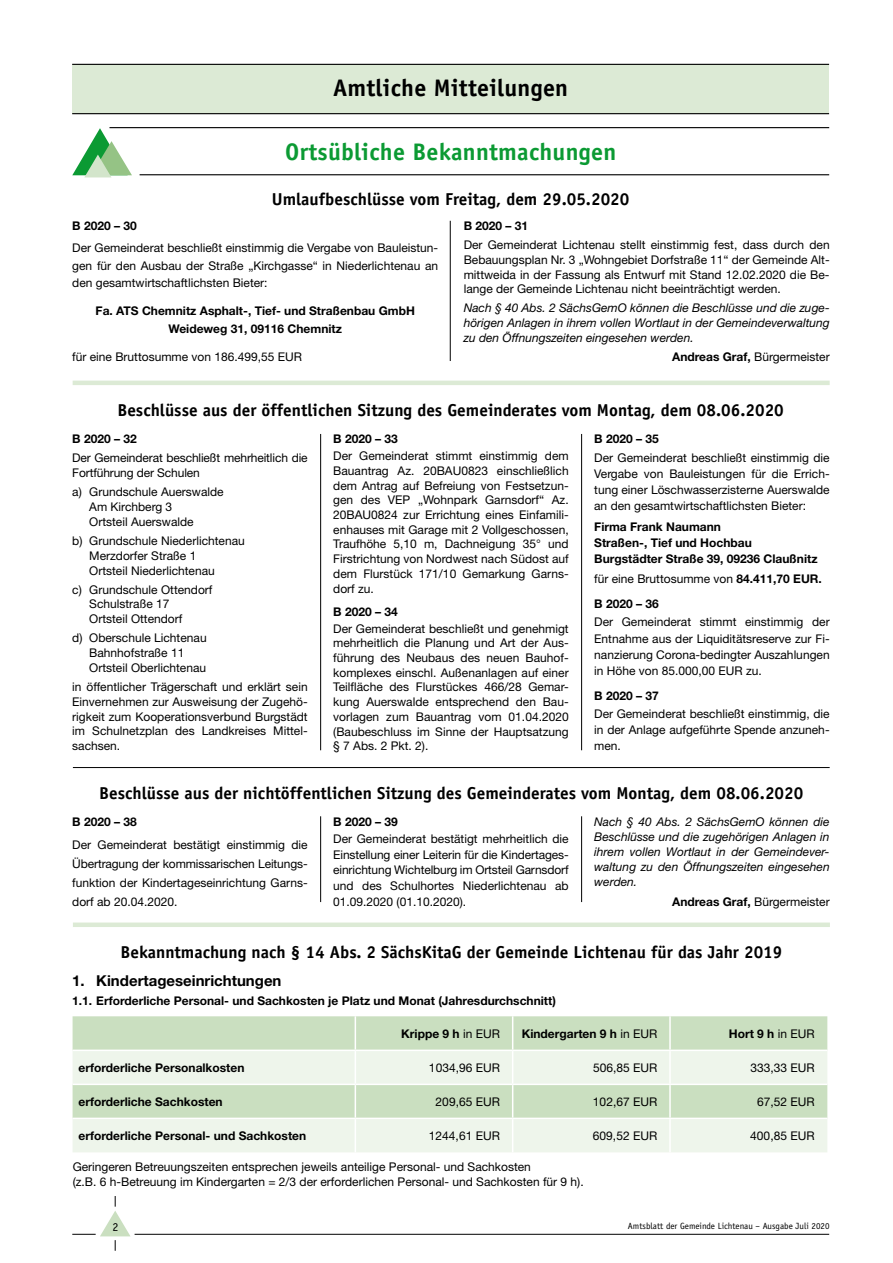
<style>
.page{position:relative;width:893px;height:1263px;background:#fff}
.page>*{position:absolute;margin:0;border:0;box-sizing:border-box;transform-origin:0 0}
.t1{font:700 24px "Officina Sans";letter-spacing:.01em;color:#0b9a33}
.t2{font:700 24px "Officina Sans";letter-spacing:.01em;color:#000}
.t3{font:700 17.25px "Officina Sans";color:#000}
.t4{font:700 15px "Helvetica Neue";color:#000}
.t5{font:12px/14.7px "Helvetica Neue";color:#000;text-align:justify}
.t6{font:700 12px/16.2px "Helvetica Neue";color:#000;text-align:center}
.t7{font:italic 12px/15.1px "Helvetica Neue";color:#000;text-align:justify}
.t8{font:12px "Officina Sans";color:#000}
.t9{font:9px "Officina Sans";color:#000}
.s1{font-weight:700}
.s2{font-weight:400}
</style>
<div class="page">
<hr style="left:135px;top:1234px;width:694px;height:1px;background:#000">
<svg style="left:72px;top:1196px;width:59px;height:55px"></svg>
<div style="left:72px;top:64px;width:757px;height:50px;background:#dcead5"></div>
<hr style="left:72px;top:113px;width:757px;height:1px;background:#000">
<hr style="left:72px;top:64px;width:757px;height:1px;background:#000">
<hr style="left:109px;top:127px;width:720px;height:1px;background:#000">
<hr style="left:140px;top:174px;width:689px;height:1px;background:#000">
<svg style="left:72px;top:128px;width:60px;height:49px"></svg>
<hr style="left:73px;top:381px;width:757px;height:4px;background:#dcead5">
<hr style="left:450px;top:221px;width:1px;height:140px;background:#000">
<hr style="left:73px;top:767px;width:757px;height:1px;background:#000">
<hr style="left:320px;top:434px;width:1px;height:316px;background:#000">
<hr style="left:581px;top:434px;width:1px;height:316px;background:#000">
<hr style="left:320px;top:816px;width:1px;height:86px;background:#000">
<hr style="left:581px;top:816px;width:1px;height:86px;background:#000">
<div style="left:73px;top:922px;width:757px;height:5px;background:#dcead5"></div>
<div style="left:73px;top:1016px;width:754px;height:33px;background:#cadfc0"></div>
<svg style="left:73px;top:1051px;width:754px;height:101px;background:#e2eddd"></svg>
<hr style="left:355px;top:1016px;width:1px;height:33px;background:#fff">
<hr style="left:512px;top:1016px;width:1px;height:33px;background:#fff">
<hr style="left:669px;top:1016px;width:2px;height:33px;background:#fff">
<hr style="left:355px;top:1051px;width:1px;height:32px;background:#fff">
<hr style="left:512px;top:1051px;width:1px;height:32px;background:#fff">
<hr style="left:669px;top:1051px;width:2px;height:32px;background:#fff">
<hr style="left:73px;top:1083px;width:282px;height:2px;background:#fff">
<hr style="left:355px;top:1083px;width:158px;height:2px;background:#fff">
<hr style="left:355px;top:1085px;width:1px;height:32px;background:#fff">
<hr style="left:513px;top:1083px;width:157px;height:2px;background:#fff">
<hr style="left:512px;top:1085px;width:1px;height:32px;background:#fff">
<hr style="left:670px;top:1083px;width:157px;height:2px;background:#fff">
<hr style="left:669px;top:1085px;width:2px;height:32px;background:#fff">
<hr style="left:73px;top:1117px;width:282px;height:2px;background:#fff">
<hr style="left:355px;top:1117px;width:158px;height:2px;background:#fff">
<hr style="left:355px;top:1119px;width:1px;height:33px;background:#fff">
<hr style="left:513px;top:1117px;width:157px;height:2px;background:#fff">
<hr style="left:512px;top:1119px;width:1px;height:33px;background:#fff">
<hr style="left:670px;top:1117px;width:157px;height:2px;background:#fff">
<hr style="left:669px;top:1119px;width:2px;height:33px;background:#fff">
<h1 class="t2" style="left:333px;top:73px;width:237px">Amtliche Mitteilungen</h1>
<h1 class="t1" style="left:285px;top:137px;width:332px">Ortsübliche Bekanntmachungen</h1>
<h2 class="t3" style="left:272px;top:188px;width:359px">Umlaufbeschlüsse vom Freitag, dem 29.05.2020</h2>
<p class="t6" style="left:72px;top:217px;width:66px">B 2020 – 30</p>
<p class="t5" style="left:72px;top:239px;width:367px;line-height:17.5px">Der Gemeinderat beschließt einstimmig die Vergabe von Bauleistun&shy;gen für den Ausbau der Straße „Kirchgasse“ in Niederlichtenau an den gesamtwirtschaftlichsten Bieter:</p>
<p class="t6" style="left:96px;top:302px;width:321px;line-height:17.5px">Fa. ATS Chemnitz Asphalt-, Tief- und Straßenbau GmbH<br>Weideweg 31, 09116 Chemnitz</p>
<p class="t5" style="left:72px;top:349px;width:231px">für eine Bruttosumme von 186.499,55 EUR</p>
<p class="t6" style="left:464px;top:217px;width:66px">B 2020 – 31</p>
<p class="t5" style="left:464px;top:237px;width:367px">Der Gemeinderat Lichtenau stellt einstimmig fest, dass durch den Bebauungsplan Nr. 3 „Wohngebiet Dorfstraße 11“ der Gemeinde Alt&shy;mittweida in der Fassung als Entwurf mit Stand 12.02.2020 die Be&shy;lange der Gemeinde Lichtenau nicht beeinträchtigt werden.</p>
<p class="t7" style="left:464px;top:301px;width:367px;line-height:14.7px">Nach § 40 Abs. 2 SächsGemO können die Beschlüsse und die zuge&shy;hörigen Anlagen in ihrem vollen Wortlaut in der Gemeindeverwaltung zu den Öffnungszeiten eingesehen werden.</p>
<p class="t5" style="left:672px;top:349px;width:159px"><span class="s1">Andreas Graf,</span> Bürgermeister</p>
<h2 class="t3" style="left:117px;top:399px;width:668px">Beschlüsse aus der öffentlichen Sitzung des Gemeinderates vom Montag, dem 08.06.2020</h2>
<p class="t6" style="left:72px;top:431px;width:66px">B 2020 – 32</p>
<p class="t5" style="left:72px;top:451px;width:237px">Der Gemeinderat beschließt mehrheitlich die<br>Fortführung der Schulen</p>
<p class="t5" style="left:89px;top:484px;width:136px;text-align:left;text-indent:-17px">a) Grundschule Auerswalde<br>Am Kirchberg 3<br>Ortsteil Auerswalde</p>
<p class="t5" style="left:89px;top:533px;width:157px;text-align:left;text-indent:-17px">b) Grundschule Niederlichtenau<br>Merzdorfer Straße 1<br>Ortsteil Niederlichtenau</p>
<p class="t5" style="left:89px;top:582px;width:125px;text-align:left;text-indent:-17px">c) Grundschule Ottendorf<br>Schulstraße 17<br>Ortsteil Ottendorf</p>
<p class="t5" style="left:89px;top:630px;width:119px;text-align:left;text-indent:-17px">d) Oberschule Lichtenau<br>Bahnhofstraße 11<br>Ortsteil Oberlichtenau</p>
<p class="t5" style="left:72px;top:679px;width:237px">in öffentlicher Trägerschaft und erklärt sein Einvernehmen zur Ausweisung der Zugehö&shy;rigkeit zum Kooperationsverbund Burgstädt im Schulnetzplan des Landkreises Mittel&shy;sachsen.</p>
<p class="t6" style="left:594px;top:431px;width:66px">B 2020 – 35</p>
<p class="t5" style="left:594px;top:449px;width:237px;line-height:16.2px">Der Gemeinderat beschließt einstimmig die Vergabe von Bauleistungen für die Errich&shy;tung einer Löschwasserzisterne Auerswalde an den gesamtwirtschaftlichsten Bieter:</p>
<p class="t6" style="left:594px;top:518px;width:225px;text-align:left">Firma Frank Naumann<br>Straßen-, Tief und Hochbau<br>Burgstädter Straße 39, 09236 Claußnitz</p>
<p class="t5" style="left:594px;top:566px;width:229px;line-height:24.8px">für eine Bruttosumme von <span class="s1">84.411,70 EUR.<br>B 2020 – 36</span></p>
<p class="t5" style="left:594px;top:614px;width:237px;line-height:16.2px">Der Gemeinderat stimmt einstimmig der Entnahme aus der Liquiditätsreserve zur Fi&shy;nanzierung Corona-bedingter Auszahlungen in Höhe von 85.000,00 EUR zu.</p>
<p class="t6" style="left:594px;top:687px;width:66px">B 2020 – 37</p>
<p class="t5" style="left:594px;top:705px;width:237px;line-height:16.2px">Der Gemeinderat beschließt einstimmig, die in der Anlage aufgeführte Spende anzuneh&shy;men.</p>
<p class="t6" style="left:333px;top:431px;width:66px">B 2020 – 33</p>
<p class="t5" style="left:333px;top:448px;width:237px">Der Gemeinderat stimmt einstimmig dem Bauantrag Az. 20BAU0823 einschließlich dem Antrag auf Befreiung von Festsetzun&shy;gen des VEP „Wohnpark Garnsdorf“ Az.<br>20BAU0824 zur Errichtung eines Einfamili&shy;enhauses mit Garage mit 2 Vollgeschossen, Traufhöhe 5,10 m, Dachneigung 35° und Firstrichtung von Nordwest nach Südost auf dem Flurstück 171/10 Gemarkung Garns&shy;dorf zu.</p>
<p class="t6" style="left:333px;top:603px;width:66px">B 2020 – 34</p>
<p class="t5" style="left:333px;top:621px;width:237px">Der Gemeinderat beschließt und genehmigt mehrheitlich die Planung und Art der Aus&shy;führung des Neubaus des neuen Bauhof&shy;komplexes einschl. Außenanlagen auf einer Teilfläche des Flurstückes 466/28 Gemar&shy;kung Auerswalde entsprechend den Bau&shy;vorlagen zum Bauantrag vom 01.04.2020 (Baubeschluss im Sinne der Hauptsatzung § 7 Abs. 2 Pkt. 2).</p>
<h2 class="t3" style="left:99px;top:782px;width:706px">Beschlüsse aus der nichtöffentlichen Sitzung des Gemeinderates vom Montag, dem 08.06.2020</h2>
<p class="t6" style="left:72px;top:813px;width:66px">B 2020 – 38</p>
<p class="t5" style="left:72px;top:835px;width:237px;line-height:18.9px">Der Gemeinderat bestätigt einstimmig die Übertragung der kommissarischen Leitungs&shy;funktion der Kindertageseinrichtung Garns&shy;dorf ab 20.04.2020.</p>
<p class="t6" style="left:333px;top:813px;width:66px">B 2020 – 39</p>
<p class="t5" style="left:333px;top:831px;width:237px;line-height:15.6px">Der Gemeinderat bestätigt mehrheitlich die Einstellung einer Leiterin für die Kindertages&shy;einrichtung Wichtelburg im Ortsteil Garnsdorf und des Schulhortes Niederlichtenau ab 01.09.2020 (01.10.2020).</p>
<p class="t7" style="left:594px;top:814px;width:237px">Nach § 40 Abs. 2 SächsGemO können die Beschlüsse und die zugehörigen Anlagen in ihrem vollen Wortlaut in der Gemeindever&shy;waltung zu den Öffnungszeiten eingesehen werden.</p>
<p class="t5" style="left:672px;top:894px;width:159px"><span class="s1">Andreas Graf,</span> Bürgermeister</p>
<h2 class="t3" style="left:121px;top:942px;width:663px">Bekanntmachung nach § 14 Abs. 2 SächsKitaG der Gemeinde Lichtenau für das Jahr 2019</h2>
<p class="t4" style="left:72px;top:971px;width:211px">1. Kindertageseinrichtungen</p>
<p class="t6" style="left:72px;top:992px;width:485px">1.1. Erforderliche Personal- und Sachkosten je Platz und Monat (Jahresdurchschnitt)</p>
<p class="t6" style="left:401px;top:1025px;width:100px">Krippe 9 h <span class="s2">in EUR</span></p>
<p class="t6" style="left:522px;top:1025px;width:137px">Kindergarten 9 h <span class="s2">in EUR</span></p>
<p class="t6" style="left:729px;top:1025px;width:87px">Hort 9 h <span class="s2">in EUR</span></p>
<p class="t6" style="left:79px;top:1059px;width:167px">erforderliche Personalkosten</p>
<p class="t5" style="left:429px;top:1060px;width:72px">1034,96 EUR</p>
<p class="t5" style="left:593px;top:1060px;width:66px">506,85 EUR</p>
<p class="t5" style="left:750px;top:1060px;width:66px">333,33 EUR</p>
<p class="t6" style="left:79px;top:1093px;width:146px">erforderliche Sachkosten</p>
<p class="t5" style="left:436px;top:1094px;width:66px">209,65 EUR</p>
<p class="t5" style="left:593px;top:1094px;width:66px">102,67 EUR</p>
<p class="t5" style="left:757px;top:1094px;width:59px">67,52 EUR</p>
<p class="t6" style="left:79px;top:1127px;width:229px">erforderliche Personal- und Sachkosten</p>
<p class="t5" style="left:429px;top:1128px;width:72px">1244,61 EUR</p>
<p class="t5" style="left:593px;top:1128px;width:66px">609,52 EUR</p>
<p class="t5" style="left:750px;top:1128px;width:66px">400,85 EUR</p>
<p class="t5" style="left:73px;top:1159px;width:512px">Geringeren Betreuungszeiten entsprechen jeweils anteilige Personal- und Sachkosten<br>(z.B. 6 h-Betreuung im Kindergarten = 2/3 der erforderlichen Personal- und Sachkosten für 9 h).</p>
<p class="t8" style="left:112px;top:1220px;width:7px">2</p>
<p class="t9" style="left:628px;top:1220px;width:203px">Amtsblatt der Gemeinde Lichtenau – Ausgabe Juli 2020</p>
</div>
